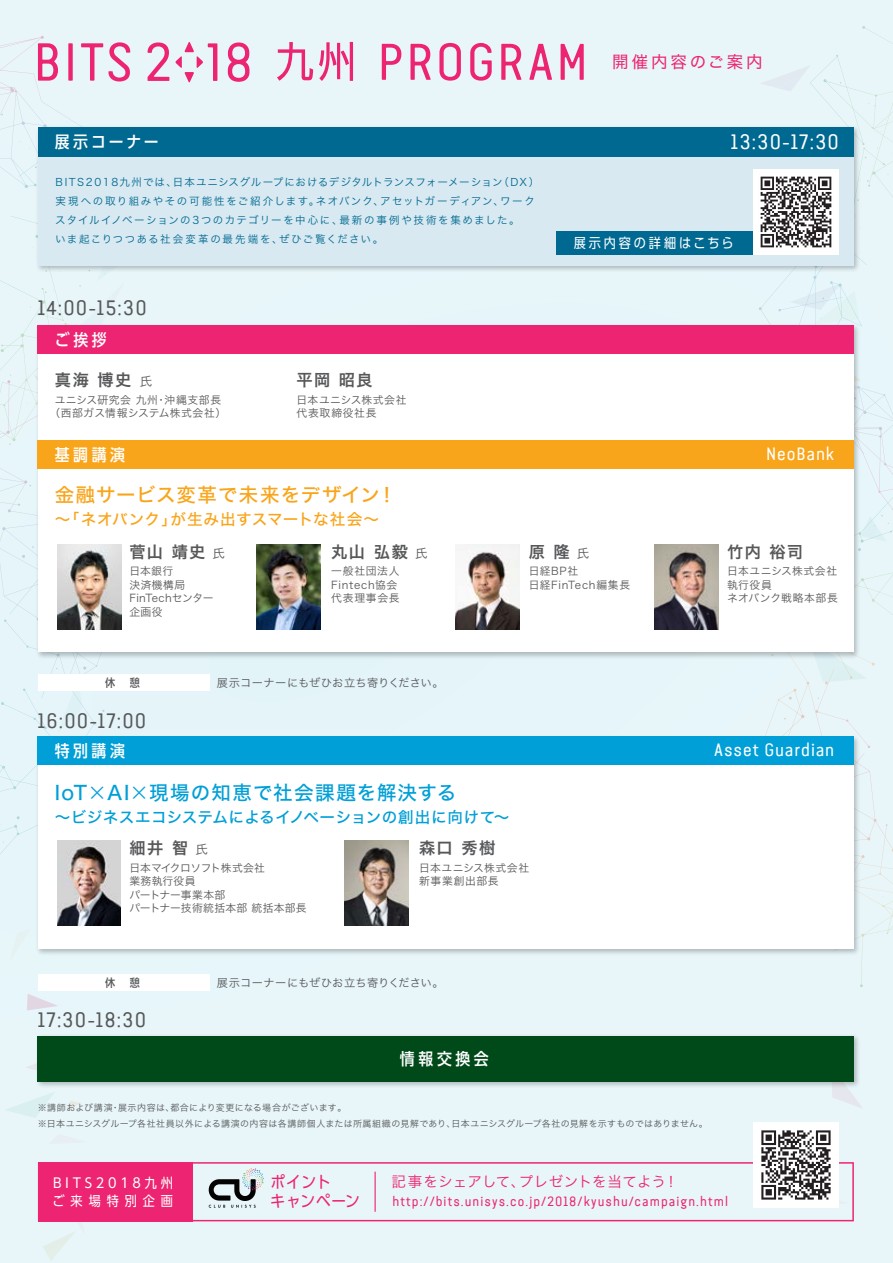
<style>
.page{position:relative;width:893px;height:1263px;background:#e8f6fa}
.page>*{position:absolute;margin:0;border:0;box-sizing:border-box;transform-origin:0 0}
.t1{font:51.75px "Van Condensed Pro";letter-spacing:.045em;color:#ed2471}
.t2{font:21px "Van Condensed Pro";letter-spacing:.05em;color:#57585a}
.t3{font:21px "Van Condensed Pro";letter-spacing:.05em;color:#fff}
.t4{font:19.5px "Hira Kaku Std N W5";letter-spacing:.06em;color:#009fd7}
.t5{font:19.5px "Hira Kaku Std N W5";letter-spacing:.055em;color:#f9a51b}
.t6{font:18px "Van Condensed Pro";letter-spacing:.045em;color:#fff}
.t7{font:500 16.5px "UD Shin Go C Oniz Pr 6 N";letter-spacing:.22em;color:#fff}
.t8{font:16.5px "Hira Kaku Std N W4";letter-spacing:.17em;color:#ed2471}
.t9{font:16.2px "Hira Kaku Pro N W6";letter-spacing:.09em;color:#57585a}
.t10{font:16.2px/19.4px "UD Shin Go C Oniz Pr 6 N";letter-spacing:.025em;color:#ed2471}
.t11{font:15.6px "Hira Kaku Std N W5";letter-spacing:.025em;color:#009fd7}
.t12{font:15.6px "Hira Kaku Std N W5";letter-spacing:.03em;color:#f9a51b}
.t13{font:14.55px "Hira Kaku Std N W3";letter-spacing:.005em;color:#ed2471}
.t14{font:13.5px "Van Condensed Pro";letter-spacing:.08em;color:#ed2471}
.t15{font:13.5px/18px "UD Shin Go C Oniz Pr 6 N";letter-spacing:.275em;color:#fff}
.t16{font:13.5px "UD Shin Go C Oniz Pr 6 N";letter-spacing:.215em;color:#fff}
.t17{font:11.25px "Hira Kaku Pro N W3";letter-spacing:.02em;color:#57585a}
.t18{font:500 11.25px "UD Shin Go C Oniz Pr 6 N";color:#57585a}
.t19{font:10.8px/13.5px "Hira Kaku Pro N W3";letter-spacing:.04em;color:#57585a}
.t20{font:10.8px/13.5px "Hira Kaku Pro N W3";letter-spacing:.01em;color:#57585a}
.t21{font:10.8px/13.5px "Hira Kaku Pro N W3";letter-spacing:.065em;color:#57585a}
.t22{font:10.8px/13.5px "Hira Kaku Pro N W3";letter-spacing:.06em;color:#57585a}
.t23{font:10.5px/18.9px "Hira Kaku Pro N W3";letter-spacing:.12em;color:#006991}
.t24{font:9px/15.8px "Hira Kaku Pro N W3";letter-spacing:.035em;color:#57585a}
.s1{font-family:"Hira Kaku Pro N W3";font-size:12.6px}
.s2{font-family:"Koz Go Pr 6 N"}
</style>
<div class="page">
<svg style="left:43px;top:1221px;width:43px;height:39px"></svg>
<svg style="left:66px;top:1101px;width:14px;height:10px"></svg>
<svg style="left:27px;top:994px;width:31px;height:16px"></svg>
<svg style="left:26px;top:1065px;width:7px;height:4px"></svg>
<svg style="left:6px;top:1092px;width:48px;height:26px"></svg>
<svg style="left:832px;top:1091px;width:30px;height:17px"></svg>
<svg style="left:759px;top:26px;width:134px;height:961px"></svg>
<img style="left:140px;top:123px;width:723px;height:151px">
<div style="left:38px;top:127px;width:816px;height:138px;background:#d8e9f1"></div>
<div style="left:38px;top:127px;width:816px;height:29px;background:#006991"></div>
<div style="left:556px;top:231px;width:215px;height:24px;background:#006991"></div>
<div style="left:38px;top:674px;width:171px;height:17px;background:#fff"></div>
<div style="left:38px;top:974px;width:171px;height:16px;background:#fff"></div>
<img style="left:33px;top:1036px;width:826px;height:55px">
<div style="left:38px;top:1036px;width:816px;height:46px;background:#004a1a"></div>
<img style="left:754px;top:170px;width:85px;height:85px">
<img style="left:37px;top:732px;width:826px;height:225px">
<div style="left:38px;top:736px;width:816px;height:213px;background:#fff"></div>
<div style="left:38px;top:736px;width:816px;height:29px;background:#009fd7"></div>
<img style="left:140px;top:321px;width:723px;height:340px">
<div style="left:38px;top:326px;width:816px;height:326px;background:#fff"></div>
<div style="left:38px;top:326px;width:816px;height:28px;background:#ed2471"></div>
<div style="left:38px;top:440px;width:816px;height:28px;background:#f9a51b"></div>
<svg style="left:192px;top:1162px;width:662px;height:59px"></svg>
<img style="left:754px;top:1122px;width:85px;height:85px">
<div style="left:38px;top:1162px;width:154px;height:59px;background:#ed2471"></div>
<hr style="left:375px;top:1171px;width:1px;height:41px;background:#ed2471">
<svg style="left:0;top:36px;width:140px;height:870px"></svg>
<svg style="left:148px;top:42px;width:21px;height:39px"></svg>
<svg style="left:228px;top:42px;width:21px;height:40px"></svg>
<svg style="left:175px;top:42px;width:42px;height:41px"></svg>
<svg style="left:277px;top:42px;width:36px;height:39px"></svg>
<svg style="left:319px;top:42px;width:34px;height:39px"></svg>
<img style="left:344px;top:840px;width:64px;height:85px">
<img style="left:655px;top:544px;width:64px;height:85px">
<img style="left:456px;top:544px;width:63px;height:85px">
<img style="left:257px;top:544px;width:63px;height:85px">
<img style="left:57px;top:544px;width:64px;height:85px">
<img style="left:57px;top:841px;width:64px;height:85px">
<h3 class="t7" style="left:55px;top:129px;width:105px">展示コーナー</h3>
<h1 class="t1" style="left:378px;top:25px;width:212px">PROGRAM</h1>
<h3 class="t8" style="left:612px;top:49px;width:152px">開催内容のご案内</h3>
<h2 class="t3" style="left:731px;top:126px;width:109px">13:30-17:30</h2>
<p class="t23" style="left:55px;top:172px;width:486px">BITS2018九州では、日本ユニシスグループにおけるデジタルトランスフォーメーション（DX）実現への取り組みやその可能性をご紹介します。ネオバンク、アセットガーディアン、ワークスタイルイノベーションの3つのカテゴリーを中心に、最新の事例や技術を集めました。<br>いま起こりつつある社会変革の最先端を、ぜひご覧ください。</p>
<h2 class="t2" style="left:38px;top:293px;width:110px">14:00-15:30</h2>
<h3 class="t7" style="left:55px;top:327px;width:53px">ご挨拶</h3>
<h3 class="t9" style="left:55px;top:365px;width:99px">真海博史 <span class="s1">氏</span></h3>
<p class="t19" style="left:49px;top:392px;width:178px;text-align:center">ユニシス研究会 九州・沖縄支部長（西部ガス情報システム株式会社）</p>
<h3 class="t9" style="left:296px;top:365px;width:78px">平岡 昭良</h3>
<p class="t22" style="left:296px;top:392px;width:112px">日本ユニシス株式会社代表取締役社長</p>
<p class="t16" style="left:574px;top:232px;width:162px">展示内容の詳細はこちら</p>
<h3 class="t7" style="left:55px;top:441px;width:72px">基調講演</h3>
<h3 class="t6" style="left:766px;top:441px;width:69px">NeoBank</h3>
<h3 class="t5" style="left:55px;top:480px;width:343px">金融サービス変革で未来をデザイン！</h3>
<h3 class="t12" style="left:55px;top:507px;width:326px">～「ネオバンク」が生み出すスマートな社会～</h3>
<h3 class="t9" style="left:129px;top:537px;width:97px">菅山 靖史 <span class="s1">氏</span></h3>
<p class="t19" style="left:129px;top:564px;width:86px">日本銀行<br>決済機構局<br>FinTechセンター企画役</p>
<h3 class="t9" style="left:331px;top:537px;width:98px">丸山 弘毅 <span class="s1">氏</span></h3>
<p class="t21" style="left:331px;top:564px;width:70px">一般社団法人<br>Fintech協会代表理事会長</p>
<p class="t18" style="left:105px;top:674px;width:36px">休　憩</p>
<p class="t17" style="left:217px;top:673px;width:228px">展示コーナーにもぜひお立ち寄りください。</p>
<h3 class="t9" style="left:529px;top:537px;width:62px">原 隆 <span class="s1">氏</span></h3>
<p class="t21" style="left:529px;top:564px;width:103px">日経BP社<br>日経FinTech編集長</p>
<h3 class="t9" style="left:727px;top:537px;width:78px">竹内 裕司</h3>
<p class="t19" style="left:727px;top:564px;width:112px">日本ユニシス株式会社執行役員<br>ネオバンク戦略本部長</p>
<h2 class="t2" style="left:38px;top:705px;width:110px">16:00-17:00</h2>
<h3 class="t7" style="left:55px;top:738px;width:72px">特別講演</h3>
<h3 class="t6" style="left:714px;top:737px;width:122px">Asset Guardian</h3>
<h3 class="t4" style="left:55px;top:778px;width:403px">IoT<span class="s2">×</span>AI<span class="s2">×</span>現場の知恵で社会課題を解決する</h3>
<h3 class="t11" style="left:55px;top:805px;width:456px">～ビジネスエコシステムによるイノベーションの創出に向けて～</h3>
<h3 class="t9" style="left:419px;top:833px;width:78px">森口 秀樹</h3>
<p class="t19" style="left:419px;top:860px;width:112px">日本ユニシス株式会社新事業創出部長</p>
<h3 class="t9" style="left:129px;top:833px;width:80px">細井智 <span class="s1">氏</span></h3>
<p class="t20" style="left:129px;top:860px;width:179px">日本マイクロソフト株式会社<br>業務執行役員<br>パートナー事業本部<br>パートナー技術統括本部 統括本部長</p>
<p class="t18" style="left:105px;top:974px;width:36px">休　憩</p>
<p class="t17" style="left:217px;top:973px;width:228px">展示コーナーにもぜひお立ち寄りください。</p>
<h2 class="t2" style="left:38px;top:1005px;width:110px">17:30-18:30</h2>
<h3 class="t7" style="left:400px;top:1045px;width:90px">情報交換会</h3>
<p class="t24" style="left:38px;top:1099px;width:671px">※講師および講演・展示内容は、都合により変更になる場合がございます。<br>※日本ユニシスグループ各社社員以外による講演の内容は各講師個人または所属組織の見解であり、日本ユニシスグループ各社の見解を示すものではありません。</p>
<p class="t15" style="left:53px;top:1173px;width:122px">BITS2018九州ご来場特別企画</p>
<h3 class="t10" style="left:271px;top:1171px;width:91px">ポイント<br>キャンペーン</h3>
<h3 class="t13" style="left:391px;top:1171px;width:288px">記事をシェアして、プレゼントを当てよう！</h3>
<p class="t14" style="left:392px;top:1192px;width:337px">http://bits.unisys.co.jp/2018/kyushu/campaign.html</p>
</div>
